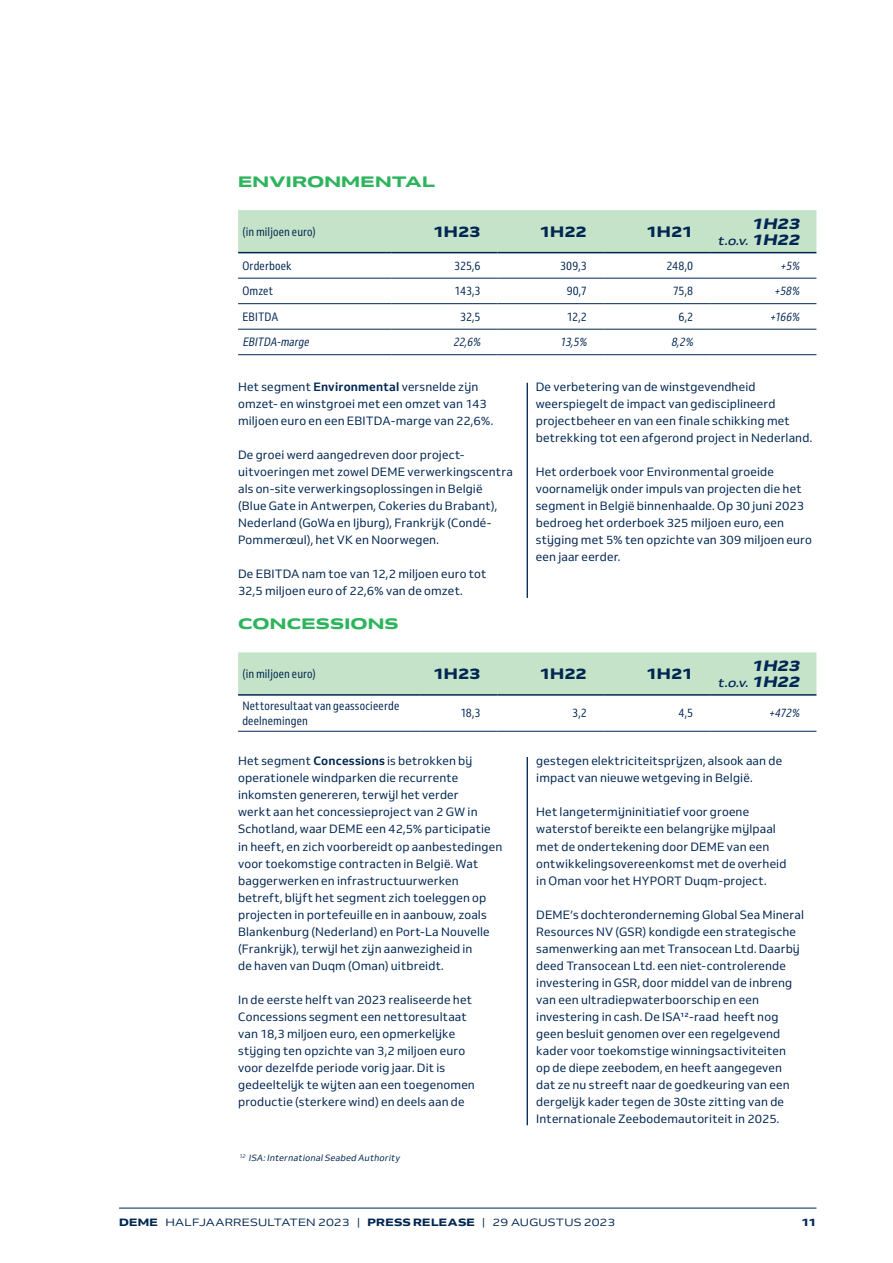
<style>
.page{position:relative;width:893px;height:1263px;background:#fff}
.page>*{position:absolute;margin:0;border:0;box-sizing:border-box;transform-origin:0 0}
._2020_Tussentitel_3_groen{font:800 expanded 15px "Venn";letter-spacing:.015em;color:#2db45c}
._2020_Table_Bodycopy_right{font:15px "Venn Semi Ex X Bold";letter-spacing:-.01em;color:#002652}
.t1{font:italic 15px "Venn Semi Ex X Bold";color:#002652}
._2020_Body_Blauw{font:12px/17px "Venn";letter-spacing:.01em;color:#002652}
._2020_Table_Bodycopy_left{font:12px/15px "Venn Semi Cd";letter-spacing:.01em;color:#002652}
._2020_Table_Bodycopy_right-2{font:12px "Venn Semi Cd";letter-spacing:-.01em;color:#002652}
._2020_Table_Bodycopy_right-3{font:italic 12px "Venn Semi Cd";color:#002652;scale:.96 1}
.t2{font:italic 500 12px "Venn Semi Ex";color:#002652}
._2020_Table_Bodycopy_left-2{font:italic 12px "Venn Semi Cd";color:#002652;scale:.96 1}
.t3{font:10.5px "Venn Semi Ex";letter-spacing:.015em;color:#002652}
.t4{font:10.5px "Venn Semi Ex X Bold";color:#002652}
._2020_Body_Blauw-2{font:italic 9px "Venn";color:#002652}
.s1{font-family:"Venn Semi Ex X Bold";font-weight:400;font-size:15px}
.s2{font-weight:700}
.s3{font-family:"Venn Semi Ex X Bold"}
</style>
<div class="page">
<hr style="left:119px;top:1208px;width:697px;height:1px;background:#002652">
<div style="left:238px;top:210px;width:578px;height:42px;background:#c5e3c8"></div>
<hr style="left:238px;top:252px;width:153px;height:1px;background:#002652">
<hr style="left:391px;top:252px;width:106px;height:1px;background:#002652">
<hr style="left:497px;top:252px;width:107px;height:1px;background:#002652">
<hr style="left:604px;top:252px;width:106px;height:1px;background:#002652">
<hr style="left:710px;top:252px;width:106px;height:1px;background:#002652">
<hr style="left:238px;top:278px;width:153px;height:1px;background:#002652">
<hr style="left:391px;top:278px;width:106px;height:1px;background:#002652">
<hr style="left:497px;top:278px;width:107px;height:1px;background:#002652">
<hr style="left:604px;top:278px;width:106px;height:1px;background:#002652">
<hr style="left:710px;top:278px;width:106px;height:1px;background:#002652">
<hr style="left:238px;top:303px;width:153px;height:1px;background:#002652">
<hr style="left:391px;top:303px;width:106px;height:1px;background:#002652">
<hr style="left:497px;top:303px;width:107px;height:1px;background:#002652">
<hr style="left:604px;top:303px;width:106px;height:1px;background:#002652">
<hr style="left:710px;top:303px;width:106px;height:1px;background:#002652">
<hr style="left:238px;top:329px;width:153px;height:1px;background:#002652">
<hr style="left:391px;top:329px;width:106px;height:1px;background:#002652">
<hr style="left:497px;top:329px;width:107px;height:1px;background:#002652">
<hr style="left:604px;top:329px;width:106px;height:1px;background:#002652">
<hr style="left:710px;top:329px;width:106px;height:1px;background:#002652">
<hr style="left:238px;top:354px;width:153px;height:1px;background:#002652">
<hr style="left:391px;top:354px;width:106px;height:1px;background:#002652">
<hr style="left:497px;top:354px;width:107px;height:1px;background:#002652">
<hr style="left:604px;top:354px;width:106px;height:1px;background:#002652">
<hr style="left:710px;top:354px;width:106px;height:1px;background:#002652">
<hr style="left:527px;top:383px;width:1px;height:215px;background:#002652">
<div style="left:238px;top:652px;width:578px;height:42px;background:#c5e3c8"></div>
<hr style="left:238px;top:694px;width:182px;height:2px;background:#002652">
<hr style="left:420px;top:694px;width:77px;height:2px;background:#002652">
<hr style="left:497px;top:694px;width:107px;height:2px;background:#002652">
<hr style="left:604px;top:694px;width:106px;height:2px;background:#002652">
<hr style="left:710px;top:694px;width:106px;height:2px;background:#002652">
<hr style="left:238px;top:731px;width:182px;height:1px;background:#002652">
<hr style="left:420px;top:731px;width:77px;height:1px;background:#002652">
<hr style="left:497px;top:731px;width:107px;height:1px;background:#002652">
<hr style="left:604px;top:731px;width:106px;height:1px;background:#002652">
<hr style="left:710px;top:731px;width:106px;height:1px;background:#002652">
<hr style="left:527px;top:757px;width:1px;height:368px;background:#002652">
<p class="_2020_Tussentitel_3_groen" style="left:238px;top:172px;width:199px">ENVIRONMENTAL</p>
<p class="_2020_Table_Bodycopy_left" style="left:242px;top:224px;width:75px">(in miljoen euro)</p>
<p class="_2020_Table_Bodycopy_right" style="left:433px;top:222px;width:49px">1H23</p>
<p class="_2020_Table_Bodycopy_right" style="left:540px;top:222px;width:49px">1H22</p>
<p class="_2020_Table_Bodycopy_right" style="left:646px;top:222px;width:48px">1H21</p>
<p class="t1" style="left:751px;top:214px;width:53px">1H23</p>
<p class="t2" style="left:718px;top:233px;width:87px">t.o.v. <span class="s1">1H22</span></p>
<p class="_2020_Table_Bodycopy_left" style="left:242px;top:258px;width:51px">Orderboek</p>
<p class="_2020_Table_Bodycopy_right-2" style="left:454px;top:258px;width:28px">325,6</p>
<p class="_2020_Table_Bodycopy_right-2" style="left:560px;top:258px;width:28px">309,3</p>
<p class="_2020_Table_Bodycopy_right-2" style="left:667px;top:258px;width:28px">248,0</p>
<p class="_2020_Table_Bodycopy_right-3" style="left:780px;top:258px;width:24px">+5%</p>
<p class="_2020_Table_Bodycopy_left" style="left:242px;top:283px;width:32px">Omzet</p>
<p class="_2020_Table_Bodycopy_right-2" style="left:455px;top:284px;width:27px">143,3</p>
<p class="_2020_Table_Bodycopy_right-2" style="left:567px;top:284px;width:22px">90,7</p>
<p class="_2020_Table_Bodycopy_right-2" style="left:673px;top:284px;width:22px">75,8</p>
<p class="_2020_Table_Bodycopy_right-3" style="left:774px;top:284px;width:30px">+58%</p>
<p class="_2020_Table_Bodycopy_left" style="left:242px;top:309px;width:38px">EBITDA</p>
<p class="_2020_Table_Bodycopy_right-2" style="left:460px;top:309px;width:22px">32,5</p>
<p class="_2020_Table_Bodycopy_right-2" style="left:567px;top:309px;width:22px">12,2</p>
<p class="_2020_Table_Bodycopy_right-2" style="left:678px;top:309px;width:16px">6,2</p>
<p class="_2020_Table_Bodycopy_right-3" style="left:770px;top:309px;width:35px">+166%</p>
<p class="_2020_Table_Bodycopy_left-2" style="left:242px;top:335px;width:73px">EBITDA-marge</p>
<p class="_2020_Table_Bodycopy_right-3" style="left:453px;top:335px;width:33px">22, 6%</p>
<p class="_2020_Table_Bodycopy_right-3" style="left:560px;top:335px;width:32px">13, 5%</p>
<p class="_2020_Table_Bodycopy_right-3" style="left:671px;top:335px;width:27px">8, 2%</p>
<p class="_2020_Body_Blauw" style="left:238px;top:378px;width:257px">Het segment <span class="s2">Environmental</span> versnelde zijn omzet- en winstgroei met een omzet van 143 miljoen euro en een EBITDA-marge van 22,6%.</p>
<p class="_2020_Body_Blauw" style="left:238px;top:446px;width:276px">De groei werd aangedreven door project&shy;uitvoeringen met zowel DEME verwerkingscentra als on-site verwerkingsoplossingen in België (Blue Gate in Antwerpen, Cokeries du Brabant), Nederland (GoWa en Ijburg), Frankrijk (Condé-Pommerœul), het VK en Noorwegen.</p>
<p class="_2020_Body_Blauw" style="left:238px;top:565px;width:250px">De EBITDA nam toe van 12,2 miljoen euro tot<br>32,5 miljoen euro of 22,6% van de omzet.</p>
<p class="_2020_Body_Blauw" style="left:536px;top:378px;width:278px">De verbetering van de winstgevendheid weerspiegelt de impact van gedisciplineerd projectbeheer en van een finale schikking met betrekking tot een afgerond project in Nederland.</p>
<p class="_2020_Body_Blauw" style="left:536px;top:463px;width:278px">Het orderboek voor Environmental groeide voornamelijk onder impuls van projecten die het segment in België binnenhaalde. Op 30 juni 2023 bedroeg het orderboek 325 miljoen euro, een stijging met 5% ten opzichte van 309 miljoen euro een jaar eerder.</p>
<p class="_2020_Tussentitel_3_groen" style="left:238px;top:614px;width:162px">CONCESSIONS</p>
<p class="_2020_Table_Bodycopy_left" style="left:242px;top:666px;width:75px">(in miljoen euro)</p>
<p class="_2020_Table_Bodycopy_right" style="left:433px;top:664px;width:49px">1H23</p>
<p class="_2020_Table_Bodycopy_right" style="left:540px;top:664px;width:49px">1H22</p>
<p class="_2020_Table_Bodycopy_right" style="left:646px;top:664px;width:48px">1H21</p>
<p class="t1" style="left:751px;top:656px;width:53px">1H23</p>
<p class="t2" style="left:718px;top:675px;width:87px">t.o.v. <span class="s1">1H22</span></p>
<p class="_2020_Table_Bodycopy_left" style="left:242px;top:698px;width:158px">Nettoresultaat van geassocieerde deelnemingen</p>
<p class="_2020_Table_Bodycopy_right-2" style="left:460px;top:706px;width:22px">18,3</p>
<p class="_2020_Table_Bodycopy_right-2" style="left:572px;top:706px;width:16px">3,2</p>
<p class="_2020_Table_Bodycopy_right-2" style="left:679px;top:706px;width:16px">4,5</p>
<p class="_2020_Table_Bodycopy_right-3" style="left:769px;top:706px;width:36px">+472%</p>
<p class="_2020_Body_Blauw" style="left:238px;top:752px;width:266px">Het segment <span class="s2">Concessions</span> is betrokken bij operationele windparken die recurrente inkomsten genereren, terwijl het verder<br>werkt aan het concessieproject van 2 GW in Schotland, waar DEME een 42,5% participatie in heeft, en zich voorbereidt op aanbestedingen voor toekomstige contracten in België. Wat baggerwerken en infrastructuurwerken betreft, blijft het segment zich toeleggen op projecten in portefeuille en in aanbouw, zoals Blankenburg (Nederland) en Port-La Nouvelle (Frankrijk), terwijl het zijn aanwezigheid in<br>de haven van Duqm (Oman) uitbreidt.</p>
<p class="_2020_Body_Blauw" style="left:238px;top:991px;width:238px">In de eerste helft van 2023 realiseerde het Concessions segment een nettoresultaat van 18,3 miljoen euro, een opmerkelijke stijging ten opzichte van 3,2 miljoen euro voor dezelfde periode vorig jaar. Dit is gedeeltelijk te wijten aan een toegenomen productie (sterkere wind) en deels aan de</p>
<p class="_2020_Body_Blauw" style="left:536px;top:752px;width:247px">gestegen elektriciteitsprijzen, alsook aan de impact van nieuwe wetgeving in België.</p>
<p class="_2020_Body_Blauw" style="left:536px;top:803px;width:252px">Het langetermijninitiatief voor groene waterstof bereikte een belangrijke mijlpaal met de ondertekening door DEME van een ontwikkelingsovereenkomst met de overheid in Oman voor het HYPORT Duqm-project.</p>
<p class="_2020_Body_Blauw" style="left:536px;top:906px;width:269px">DEME’s dochteronderneming Global Sea Mineral Resources NV (GSR) kondigde een strategische samenwerking aan met Transocean Ltd. Daarbij deed Transocean Ltd. een niet-controlerende investering in GSR, door middel van de inbreng van een ultradiepwaterboorschip en een investering in cash. De ISA12-raad heeft nog geen besluit genomen over een regelgevend kader voor toekomstige winningsactiviteiten<br>op de diepe zeebodem, en heeft aangegeven dat ze nu streeft naar de goedkeuring van een dergelijk kader tegen de 30ste zitting van de Internationale Zeebodemautoriteit in 2025.</p>
<p class="_2020_Body_Blauw-2" style="left:239px;top:1153px;width:164px"><sup>12</sup> ISA:InternationalSeabed Authority</p>
<p class="t3" style="left:119px;top:1215px;width:498px"><span class="s3">DEME</span> HALFJAARRESULTATEN 2023 | <span class="s3">PRESS RELEASE</span> | 29 AUGUSTUS 2023</p>
<p class="t4" style="left:801px;top:1215px;width:17px">11</p>
</div>
